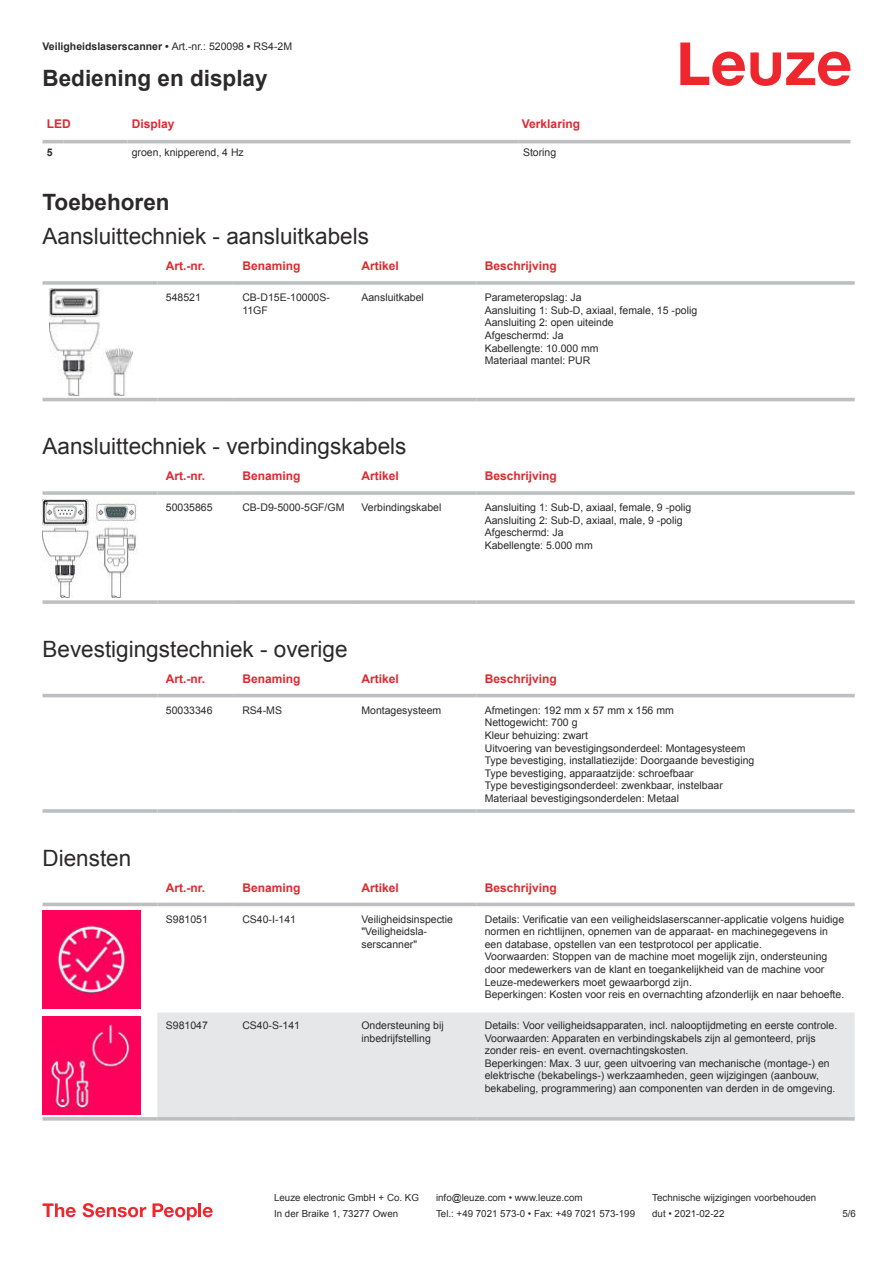
<style>
.page{position:relative;width:893px;height:1263px;background:#fff}
.page>*{position:absolute;margin:0;border:0;box-sizing:border-box;transform-origin:0 0}
.t1{font:22.5px "Arial";color:#2b292a}
.t2{font:700 22.5px "Arial";color:#2b292a}
.t3{font:700 12px "Arial";color:#db2a30}
.t4{font:10.5px/12.6px "Arial";color:#2b292a}
.t5{font:700 10.5px "Arial";color:#2b292a}
.t6{font:9.75px "Arial";color:#2b292a}
.s1{font-weight:400}
</style>
<div class="page">
<svg style="left:680px;top:43px;width:170px;height:43px"></svg>
<svg style="left:43px;top:143px;width:807px;height:1px"></svg>
<hr style="left:43px;top:140px;width:21px;height:3px;background:#bdbfc1">
<hr style="left:64px;top:140px;width:64px;height:3px;background:#bdbfc1">
<hr style="left:128px;top:140px;width:391px;height:3px;background:#bdbfc1">
<hr style="left:519px;top:140px;width:331px;height:3px;background:#bdbfc1">
<svg style="left:43px;top:288px;width:812px;height:114px"></svg>
<hr style="left:43px;top:281px;width:114px;height:4px;background:#bdbfc1">
<hr style="left:157px;top:281px;width:77px;height:4px;background:#c8c9cb">
<hr style="left:234px;top:281px;width:119px;height:4px;background:#c3c5c6">
<hr style="left:353px;top:281px;width:123px;height:4px;background:#bdbfc1">
<hr style="left:476px;top:281px;width:379px;height:4px;background:#c8c9cb">
<hr style="left:43px;top:398px;width:114px;height:3px;background:#bdbfc1">
<hr style="left:157px;top:398px;width:77px;height:3px;background:#bdbfc1">
<hr style="left:234px;top:398px;width:119px;height:3px;background:#bdbfc1">
<hr style="left:353px;top:398px;width:123px;height:3px;background:#bdbfc1">
<hr style="left:476px;top:398px;width:379px;height:3px;background:#bdbfc1">
<img style="left:50px;top:289px;width:83px;height:106px">
<hr style="left:43px;top:491px;width:114px;height:4px;background:#bdbfc1">
<hr style="left:157px;top:491px;width:77px;height:4px;background:#c9cacc">
<hr style="left:234px;top:491px;width:119px;height:4px;background:#c4c5c7">
<hr style="left:353px;top:491px;width:123px;height:4px;background:#bdbfc1">
<hr style="left:476px;top:491px;width:379px;height:4px;background:#c9cacc">
<svg style="left:43px;top:600px;width:114px;height:4px"></svg>
<svg style="left:157px;top:600px;width:77px;height:4px"></svg>
<svg style="left:234px;top:600px;width:119px;height:4px"></svg>
<svg style="left:353px;top:600px;width:123px;height:4px"></svg>
<svg style="left:476px;top:600px;width:379px;height:4px;background:#c3c5c7"></svg>
<img style="left:43px;top:499px;width:95px;height:99px">
<svg style="left:43px;top:693px;width:812px;height:5px;fill:#efeff0"></svg>
<hr style="left:43px;top:694px;width:114px;height:3px;background:#bdbfc1">
<hr style="left:157px;top:694px;width:77px;height:3px;background:#bdbfc1">
<hr style="left:234px;top:694px;width:119px;height:3px;background:#bdbfc1">
<hr style="left:353px;top:694px;width:123px;height:3px;background:#bdbfc1">
<hr style="left:476px;top:694px;width:379px;height:3px;background:#bdbfc1">
<hr style="left:43px;top:809px;width:114px;height:4px;background:#bdbfc1">
<hr style="left:157px;top:809px;width:77px;height:4px;background:#c9cbcd">
<hr style="left:234px;top:809px;width:119px;height:4px;background:#c4c6c7">
<hr style="left:353px;top:809px;width:123px;height:4px;background:#bdbfc1">
<hr style="left:476px;top:809px;width:379px;height:4px;background:#c9cbcd">
<svg style="left:43px;top:902px;width:812px;height:213px"></svg>
<div style="left:157px;top:1012px;width:698px;height:105px;background:#e6e7e9"></div>
<hr style="left:43px;top:903px;width:114px;height:3px;background:#bdbfc1">
<hr style="left:157px;top:903px;width:77px;height:3px;background:#bdbfc1">
<hr style="left:234px;top:903px;width:119px;height:3px;background:#bdbfc1">
<hr style="left:353px;top:903px;width:123px;height:3px;background:#bdbfc1">
<hr style="left:476px;top:903px;width:379px;height:3px;background:#bdbfc1">
<svg style="left:43px;top:1117px;width:114px;height:4px"></svg>
<svg style="left:157px;top:1117px;width:77px;height:4px"></svg>
<svg style="left:234px;top:1117px;width:119px;height:4px"></svg>
<svg style="left:353px;top:1117px;width:123px;height:4px"></svg>
<svg style="left:476px;top:1117px;width:379px;height:4px;background:#c3c5c7"></svg>
<img style="left:43px;top:910px;width:97px;height:98px">
<img style="left:43px;top:1017px;width:97px;height:97px">
<svg style="left:43px;top:1203px;width:33px;height:14px"></svg>
<svg style="left:83px;top:1203px;width:63px;height:14px"></svg>
<svg style="left:153px;top:1203px;width:44px;height:17px"></svg>
<hr style="left:198px;top:1203px;width:3px;height:14px;background:#ed272d">
<svg style="left:203px;top:1207px;width:10px;height:10px"></svg>
<p class="t5" style="left:43px;top:43px;width:251px">Veiligheidslaserscanner • <span class="s1">Art.-nr.: 520098</span> • <span class="s1">RS4-2M</span></p>
<h1 class="t2" style="left:43px;top:70px;width:227px">Bediening en display</h1>
<p class="t3" style="left:47px;top:119px;width:25px">LED</p>
<p class="t3" style="left:132px;top:119px;width:44px">Display</p>
<p class="t3" style="left:522px;top:119px;width:60px">Verklaring</p>
<p class="t5" style="left:47px;top:148px;width:7px">5</p>
<p class="t4" style="left:132px;top:147px;width:114px">groen, knipperend, 4 Hz</p>
<p class="t4" style="left:523px;top:147px;width:35px">Storing</p>
<h1 class="t2" style="left:43px;top:194px;width:129px">Toebehoren</h1>
<h1 class="t1" style="left:43px;top:228px;width:328px">Aansluittechniek - aansluitkabels</h1>
<p class="t3" style="left:166px;top:262px;width:41px">Art.-nr.</p>
<p class="t3" style="left:242px;top:262px;width:60px">Benaming</p>
<p class="t3" style="left:361px;top:262px;width:39px">Artikel</p>
<p class="t3" style="left:485px;top:262px;width:74px">Beschrijving</p>
<p class="t4" style="left:166px;top:292px;width:37px">548521</p>
<p class="t4" style="left:242px;top:292px;width:89px">CB-D15E-10000S-<br>11GF</p>
<p class="t4" style="left:361px;top:292px;width:64px">Aansluitkabel</p>
<p class="t4" style="left:485px;top:292px;width:214px">Parameteropslag: Ja<br>Aansluiting 1: Sub-D, axiaal, female, 15 -polig<br>Aansluiting 2: open uiteinde<br>Afgeschermd: Ja<br>Kabellengte: 10.000 mm<br>Materiaal mantel: PUR</p>
<h1 class="t1" style="left:43px;top:438px;width:365px">Aansluittechniek - verbindingskabels</h1>
<p class="t3" style="left:166px;top:472px;width:41px">Art.-nr.</p>
<p class="t3" style="left:242px;top:472px;width:60px">Benaming</p>
<p class="t3" style="left:361px;top:472px;width:39px">Artikel</p>
<p class="t3" style="left:485px;top:472px;width:74px">Beschrijving</p>
<p class="t4" style="left:166px;top:502px;width:48px">50035865</p>
<p class="t4" style="left:242px;top:502px;width:104px">CB-D9-5000-5GF/ GM</p>
<p class="t4" style="left:361px;top:502px;width:81px">Verbindingskabel</p>
<p class="t4" style="left:485px;top:502px;width:208px">Aansluiting 1: Sub-D, axiaal, female, 9 -polig<br>Aansluiting 2: Sub-D, axiaal, male, 9 -polig<br>Afgeschermd: Ja<br>Kabellengte: 5.000 mm</p>
<h1 class="t1" style="left:43px;top:640px;width:307px">Bevestigingstechniek - overige</h1>
<p class="t3" style="left:166px;top:674px;width:41px">Art.-nr.</p>
<p class="t3" style="left:242px;top:674px;width:60px">Benaming</p>
<p class="t3" style="left:361px;top:674px;width:39px">Artikel</p>
<p class="t3" style="left:485px;top:674px;width:74px">Beschrijving</p>
<p class="t4" style="left:166px;top:705px;width:48px">50033346</p>
<p class="t4" style="left:242px;top:705px;width:41px">RS4-MS</p>
<p class="t4" style="left:361px;top:705px;width:81px">Montagesysteem</p>
<p class="t4" style="left:485px;top:705px;width:271px">Afmetingen: 192 mm x 57 mm x 156 mm<br>Nettogewicht: 700 g<br>Kleur behuizing: zwart<br>Uitvoering van bevestigingsonderdeel: Montagesysteem Type bevestiging, installatiezijde: Doorgaande bevestiging Type bevestiging, apparaatzijde: schroefbaar<br>Type bevestigingsonderdeel: zwenkbaar, instelbaar Materiaal bevestigingsonderdelen: Metaal</p>
<h1 class="t1" style="left:43px;top:849px;width:90px">Diensten</h1>
<p class="t3" style="left:166px;top:883px;width:41px">Art.-nr.</p>
<p class="t3" style="left:242px;top:883px;width:60px">Benaming</p>
<p class="t3" style="left:361px;top:883px;width:39px">Artikel</p>
<p class="t3" style="left:485px;top:883px;width:74px">Beschrijving</p>
<p class="t4" style="left:166px;top:914px;width:44px">S981051</p>
<p class="t4" style="left:242px;top:914px;width:55px">CS40-I-141</p>
<p class="t4" style="left:361px;top:914px;width:93px">Veiligheidsinspectie "Veiligheidsla&shy;serscanner"</p>
<p class="t4" style="left:485px;top:914px;width:361px">Details: Verificatie van een veiligheidslaserscanner-applicatie volgens huidige normen en richtlijnen, opnemen van de apparaat- en machinegegevens in een database, opstellen van een testprotocol per applicatie.<br>Voorwaarden: Stoppen van de machine moet mogelijk zijn, ondersteuning door medewerkers van de klant en toegankelijkheid van de machine voor Leuze-medewerkers moet gewaarborgd zijn.<br>Beperkingen: Kosten voor reis en overnachting afzonderlijk en naar behoefte.</p>
<p class="t4" style="left:166px;top:1020px;width:44px">S981047</p>
<p class="t4" style="left:242px;top:1020px;width:59px">CS40-S-141</p>
<p class="t4" style="left:361px;top:1020px;width:84px">Ondersteuning bij inbedrijfstelling</p>
<p class="t4" style="left:485px;top:1020px;width:354px">Details: Voor veiligheidsapparaten, incl. nalooptijdmeting en eerste controle.<br>Voorwaarden: Apparaten en verbindingskabels zijn al gemonteerd, prijs zonder reis- en event. overnachtingskosten.<br>Beperkingen: Max. 3 uur, geen uitvoering van mechanische (montage-) en elektrische (bekabelings-) werkzaamheden, geen wijzigingen (aanbouw, bekabeling, programmering) aan componenten van derden in de omgeving.</p>
<p class="t6" style="left:274px;top:1194px;width:146px">Leuze electronic GmbH + Co. KG</p>
<p class="t6" style="left:436px;top:1194px;width:148px">info@leuze.com • www.leuze.com</p>
<p class="t6" style="left:652px;top:1194px;width:166px">Technische wijzigingen voorbehouden</p>
<p class="t6" style="left:274px;top:1210px;width:126px">In der Braike 1, 73277 Owen</p>
<p class="t6" style="left:436px;top:1210px;width:201px">Tel.: +49 7021 573-0 • Fax: +49 7021 573-199</p>
<p class="t6" style="left:652px;top:1210px;width:74px">dut • 2021-02-22</p>
<p class="t6" style="left:842px;top:1210px;width:15px">5 /6</p>
</div>
